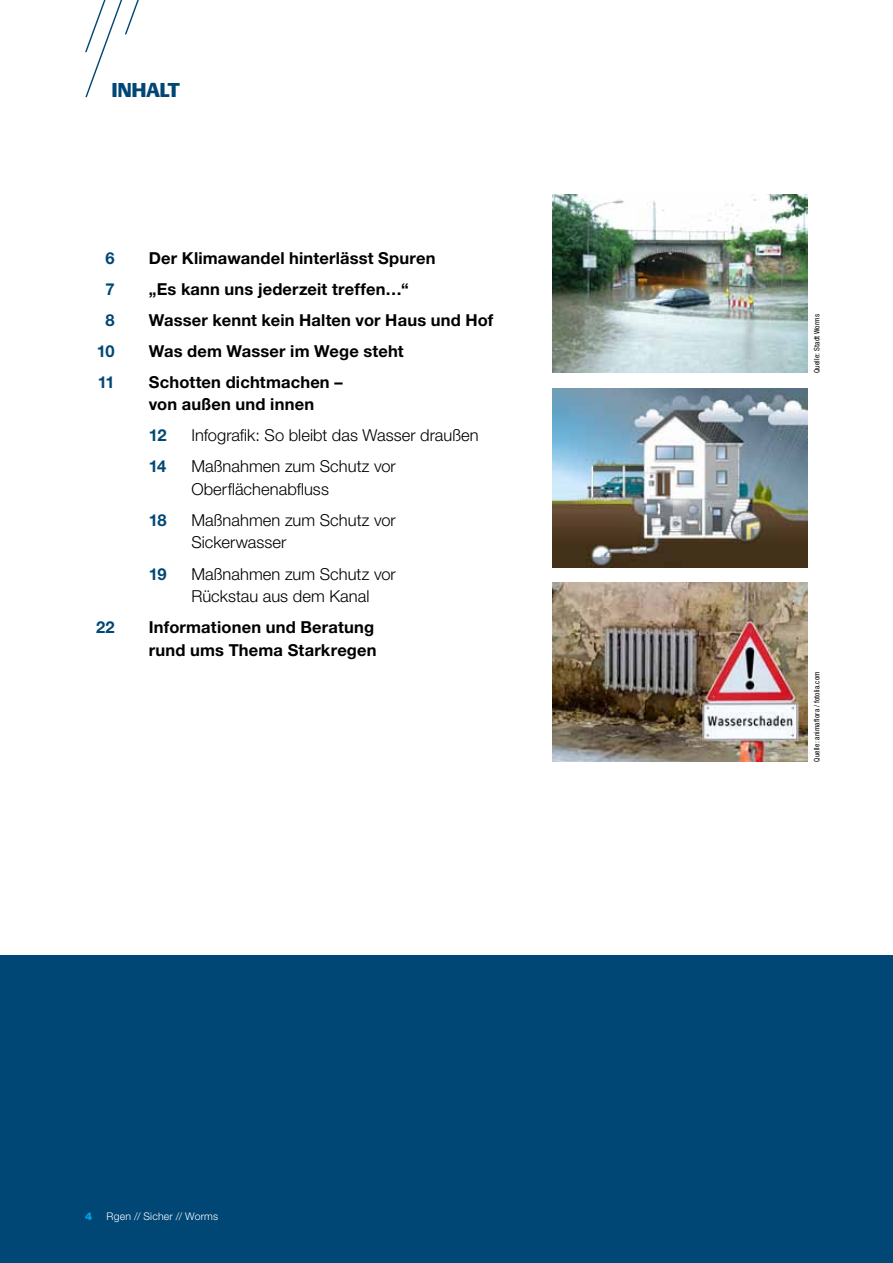
<style>
.page{position:relative;width:893px;height:1263px;background:#fff}
.page>*{position:absolute;margin:0;border:0;box-sizing:border-box;transform-origin:0 0}
.t1{font:800 21px "Praxis EF";color:#004776}
.t2{font:700 16.5px/22.5px "Helvetica Neue";letter-spacing:.01em;color:#000}
.t3{font:300 16.5px/22.5px "Helvetica Neue";letter-spacing:.005em;color:#000}
.t4{font:700 16.5px "Helvetica Neue";letter-spacing:-.03em;color:#004776}
.t5{font:300 10.5px "Helvetica Neue";letter-spacing:.02em;color:#fff}
.t6{font:900 10.5px "Helvetica Neue";color:#009ee3}
.t7{font:condensed 7.5px "Helvetica Neue";letter-spacing:.015em;color:#000}
</style>
<div class="page">
<div style="left:0;top:955px;width:893px;height:308px;background:#004776"></div>
<svg style="left:85px;top:0;width:54px;height:98px"></svg>
<img style="left:553px;top:194px;width:255px;height:179px">
<img style="left:553px;top:389px;width:255px;height:178px">
<img style="left:553px;top:583px;width:255px;height:178px">
<p class="t1" style="left:112px;top:79px;width:69px">Inhalt</p>
<p class="t4" style="left:106px;top:248px;width:11px">6</p>
<p class="t2" style="left:149px;top:246px;width:288px">Der Klimawandel hinterlässt Spuren</p>
<p class="t4" style="left:106px;top:279px;width:11px">7</p>
<p class="t2" style="left:149px;top:277px;width:262px">„Es kann uns jederzeit treffen…“</p>
<p class="t4" style="left:106px;top:310px;width:11px">8</p>
<p class="t2" style="left:149px;top:308px;width:346px">Wasser kennt kein Halten vor Haus und Hof</p>
<p class="t4" style="left:97px;top:341px;width:19px">10</p>
<p class="t2" style="left:149px;top:339px;width:256px">Was dem Wasser im Wege steht</p>
<p class="t4" style="left:98px;top:372px;width:19px">11</p>
<p class="t2" style="left:149px;top:370px;width:195px">Schotten dichtmachen – von außen und innen</p>
<p class="t4" style="left:149px;top:425px;width:19px">12</p>
<p class="t3" style="left:191px;top:424px;width:289px">Infografik: So bleibt das Wasser draußen</p>
<p class="t4" style="left:149px;top:456px;width:19px">14</p>
<p class="t3" style="left:191px;top:455px;width:206px">Maßnahmen zum Schutz vor<br>Oberflächenabfluss</p>
<p class="t4" style="left:149px;top:510px;width:19px">18</p>
<p class="t3" style="left:191px;top:508px;width:206px">Maßnahmen zum Schutz vor<br>Sickerwasser</p>
<p class="t4" style="left:149px;top:563px;width:19px">19</p>
<p class="t3" style="left:191px;top:562px;width:206px">Maßnahmen zum Schutz vor<br>Rückstau aus dem Kanal</p>
<p class="t4" style="left:96px;top:617px;width:20px">22</p>
<p class="t2" style="left:149px;top:615px;width:229px">Informationen und Beratung rund ums Thema Starkregen</p>
<p class="t6" style="left:85px;top:1210px;width:9px">4</p>
<p class="t5" style="left:107px;top:1210px;width:113px">Rgen // Sicher // Worms</p>
<p class="t7" style="left:813px;top:373px;width:60px;rotate:-90deg">Quelle: Stadt Worms</p>
<p class="t7" style="left:813px;top:761px;width:92px;rotate:-90deg">Quelle: animaflora / fotolia.com</p>
</div>
